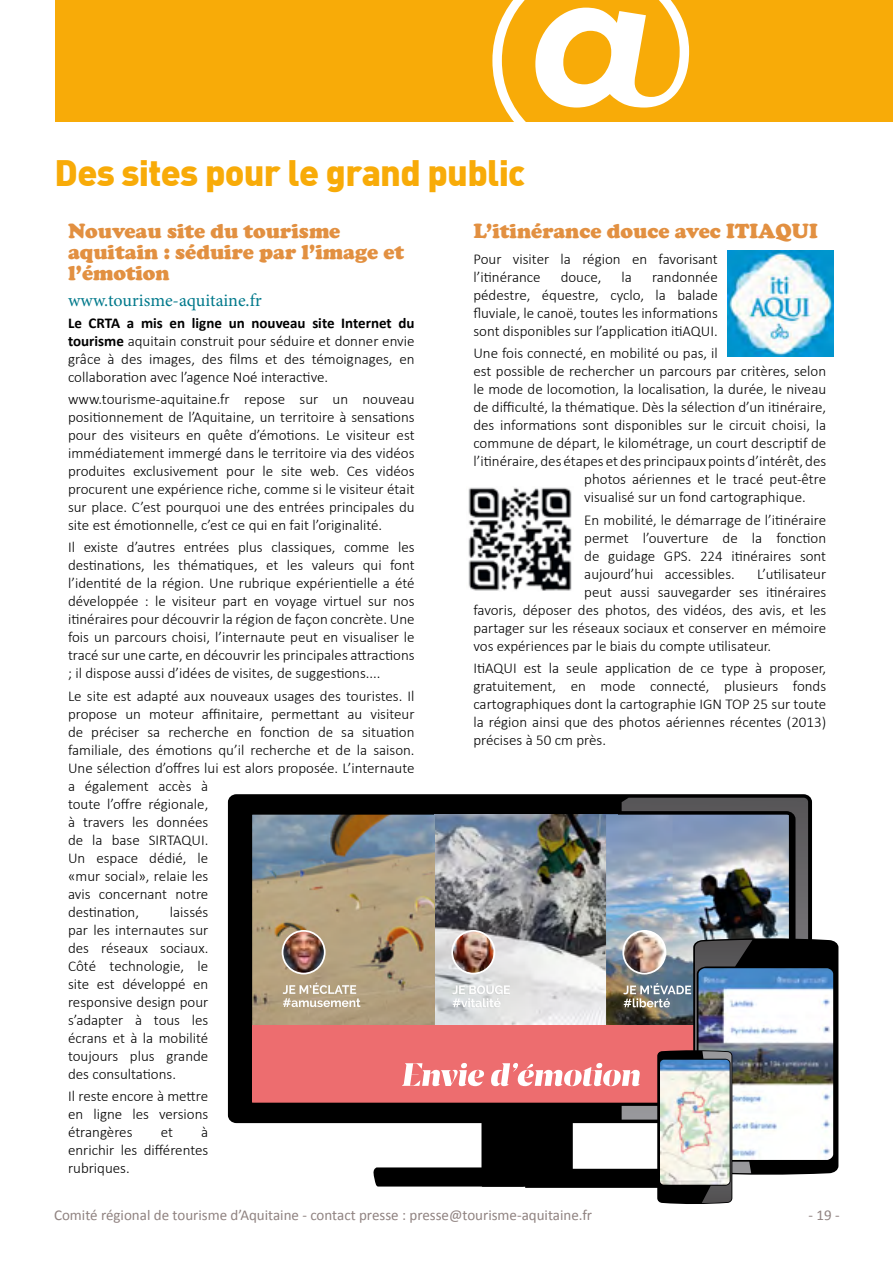
<style>
.page{position:relative;width:893px;height:1263px;background:#fff}
.page>*{position:absolute;margin:0;border:0;box-sizing:border-box;transform-origin:0 0}
.t1{font:700 225px "Gotham";color:#fff}
.t2{font:900 36px "DIN";letter-spacing:-.02em;color:#f8ab08}
.t3{font:900 21px/21px "Cooper";color:#e29041}
.t4{font:18px "Minion Pro";color:#00798b}
.t5{font:300 15px/18px "Calibri";color:#000;text-align:justify}
.t6{font:15px "Calibri";color:#908381}
.s1{font-weight:700}
</style>
<div class="page">
<div style="left:55px;top:0;width:838px;height:121px;background:#f8ab08"></div>
<div style="left:228px;top:794px;width:584px;height:329px;background:#000;border-radius:8px"></div>
<img style="left:252px;top:815px;width:370px;height:288px">
<img style="left:622px;top:798px;width:186px;height:140px">
<img style="left:373px;top:938px;width:465px;height:266px">
<img style="left:468px;top:487px;width:104px;height:104px">
<img style="left:728px;top:250px;width:106px;height:107px">
<h1 class="t1" style="left:480px;top:-88px;width:222px">@</h1>
<h2 class="t2" style="left:55px;top:149px;width:472px">Des sites pour le grand public</h2>
<h3 class="t3" style="left:68px;top:220px;width:338px">Nouveau site du tourisme aquitain : séduire par l’image et l’émotion</h3>
<p class="t4" style="left:68px;top:288px;width:195px">www.tourisme-aquitaine.fr</p>
<p class="t5" style="left:68px;top:314px;width:348px"><span class="s1">Le CRTA a mis en ligne un nouveau site Internet du tourisme</span> aquitain construit pour séduire et donner envie grâce à des images, des films et des témoignages, en collaboration avec l’agence Noé interactive.</p>
<p class="t5" style="left:68px;top:390px;width:348px">www.tourisme-aquitaine.fr repose sur un nouveau positionnement de l’Aquitaine, un territoire à sensations pour des visiteurs en quête d’émotions. Le visiteur est immédiatement immergé dans le territoire via des vidéos produites exclusivement pour le site web. Ces vidéos procurent une expérience riche, comme si le visiteur était sur place. C’est pourquoi une des entrées principales du site est émotionnelle, c’est ce qui en fait l’originalité.</p>
<p class="t5" style="left:68px;top:538px;width:348px">Il existe d’autres entrées plus classiques, comme les destinations, les thématiques, et les valeurs qui font l’identité de la région. Une rubrique expérientielle a été développée : le visiteur part en voyage virtuel sur nos itinéraires pour découvrir la région de façon concrète. Une fois un parcours choisi, l’internaute peut en visualiser le tracé sur une carte, en découvrir les principales attractions ; il dispose aussi d’idées de visites, de suggestions....</p>
<p class="t5" style="left:68px;top:686px;width:348px;text-align:left">Le site est adapté aux nouveaux usages des touristes. Il propose un moteur affinitaire, permettant au visiteur de préciser sa recherche en fonction de sa situation familiale, des émotions qu’il recherche et de la saison.<br>Une sélection d’offres lui est alors proposée. L’internaute a également accès à<br>toute l’offre régionale,<br>à travers les données<br>de la base SIRTAQUI.<br>Un espace dédié, le<br>«mur social», relaie les<br>avis concernant notre<br>destination,</p>
<p class="t5" style="left:68px;top:902px;width:142px;text-indent:102px">laissés par les internautes sur des réseaux sociaux.<br>Côté technologie, le site est développé en responsive design pour s’adapter à tous les écrans et à la mobilité toujours plus grande des consultations.</p>
<p class="t5" style="left:68px;top:1087px;width:142px">Il reste encore à mettre en ligne les versions étrangères</p>
<p class="t5" style="left:68px;top:1123px;width:142px;text-indent:133px">à enrichir les différentes rubriques.</p>
<p class="t5" style="left:161px;top:1123px;width:14px">et</p>
<h3 class="t3" style="left:473px;top:220px;width:346px">L’itinérance douce avec ITIAQUI</h3>
<p class="t5" style="left:473px;top:250px;width:246px">Pour visiter la région en favorisant l’itinérance</p>
<p class="t5" style="left:473px;top:268px;width:246px;text-indent:179px">randonnée pédestre, équestre, cyclo, la balade fluviale, le canoë, toutes les informations sont disponibles sur l’application itiAQUI.</p>
<p class="t5" style="left:473px;top:344px;width:246px">Une fois connecté, en mobilité ou pas, il</p>
<p class="t5" style="left:473px;top:362px;width:354px">est possible de rechercher un parcours par critères, selon</p>
<p class="t5" style="left:473px;top:380px;width:354px">le mode de locomotion, la localisation, la durée, le niveau</p>
<p class="t5" style="left:473px;top:398px;width:354px">de difficulté, la thématique. Dès la sélection d’un itinéraire,</p>
<p class="t5" style="left:473px;top:416px;width:354px">des informations sont disponibles sur le circuit choisi, la</p>
<p class="t5" style="left:473px;top:434px;width:354px">commune de départ, le kilométrage, un court descriptif de</p>
<p class="t5" style="left:473px;top:452px;width:354px">l’itinéraire, des étapes et des principaux points d’intérêt, des</p>
<p class="t5" style="left:584px;top:470px;width:243px">photos aériennes et le tracé peut-être</p>
<p class="t5" style="left:584px;top:488px;width:223px">visualisé sur un fond cartographique.</p>
<p class="t5" style="left:584px;top:511px;width:243px">En mobilité, le démarrage de l’itinéraire permet l’ouverture de la fonction de guidage GPS. 224 itinéraires sont aujourd’hui accessibles.</p>
<p class="t5" style="left:561px;top:268px;width:42px">douce,</p>
<p class="t5" style="left:622px;top:268px;width:12px">la</p>
<p class="t5" style="left:757px;top:565px;width:70px">L’utilisateur</p>
<p class="t5" style="left:584px;top:583px;width:243px">peut aussi sauvegarder ses itinéraires</p>
<p class="t5" style="left:473px;top:601px;width:354px">favoris, déposer des photos, des vidéos, des avis, et les</p>
<p class="t5" style="left:473px;top:619px;width:354px">partager sur les réseaux sociaux et conserver en mémoire</p>
<p class="t5" style="left:473px;top:637px;width:299px">vos expériences par le biais du compte utilisateur.</p>
<p class="t5" style="left:473px;top:659px;width:354px">ItiAQUI est la seule application de ce type à proposer, gratuitement, en mode connecté, plusieurs fonds cartographiques dont la cartographie IGN TOP 25 sur toute la région ainsi que des photos aériennes récentes (2013) précises à 50 cm près.</p>
<p class="t6" style="left:54px;top:1206px;width:540px">Comité régional de tourisme d’Aquitaine - contact presse : presse@tourisme-aquitaine.fr</p>
<p class="t6" style="left:808px;top:1206px;width:33px">- 19 -</p>
</div>
